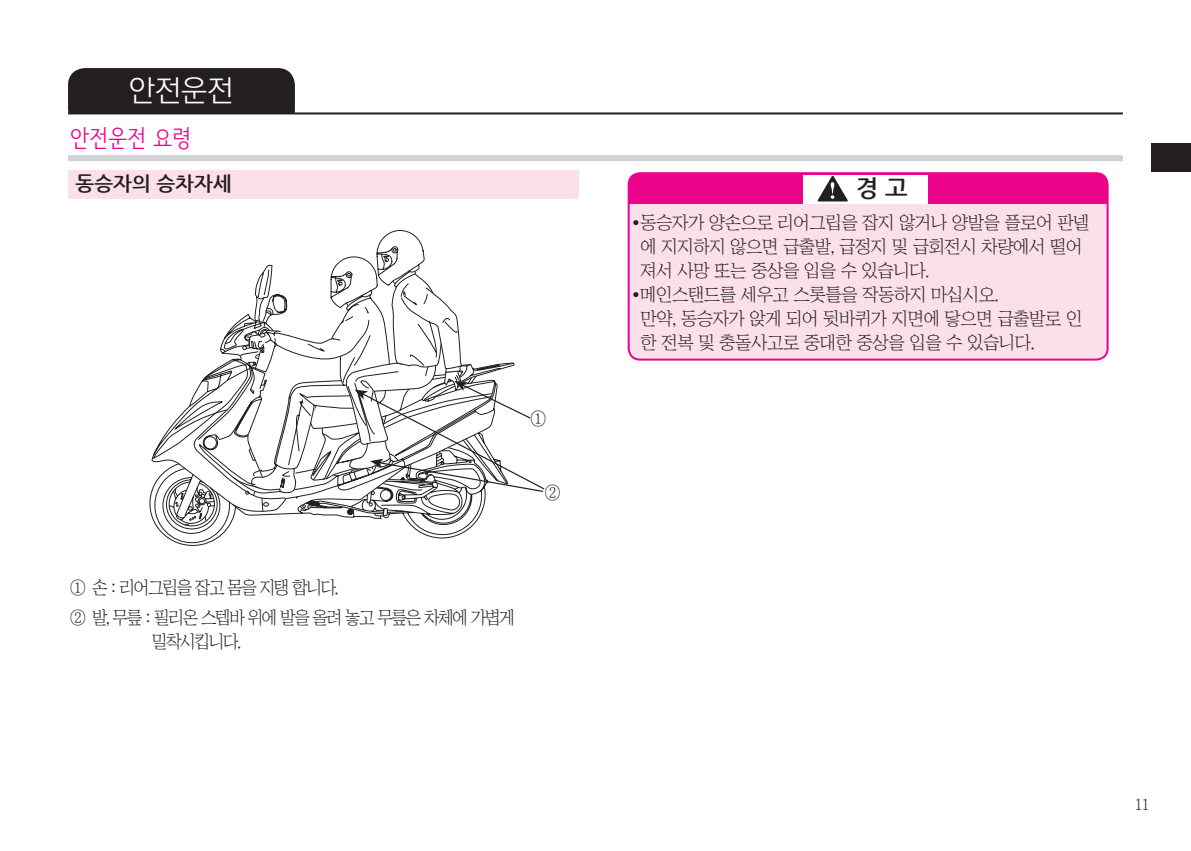
<style>
.page{position:relative;width:1191px;height:851px;background:#fff}
.page>*{position:absolute;margin:0;border:0;box-sizing:border-box;transform-origin:0 0}
.정규{font:300 30px "Ko Pub Dotum";color:#fff}
.정규-2{font:24px "Se N CL";color:#ed028c}
.정규-3{font:700 24px "Nanum Gothic";color:#231f20}
.정규-4{font:700 20px "Nanum Gothic";color:#231f20}
.정규-5{font:18px/24px "Chosunilbo NM";letter-spacing:-.025em;color:#231f20}
.주의{font:18px/24px "Chosunilbo NM";letter-spacing:-.075em;color:#231f20;scale:.95 1}
.정규-6{font:16px "Chosunilbo NM";color:#231f20;scale:.95 1}
</style>
<div class="page">
<div style="left:68px;top:68px;width:227px;height:58px;background:#231f20;border-radius:17px"></div>
<div style="left:57px;top:113px;width:243px;height:29px;background:#fff"></div>
<hr style="left:68px;top:112px;width:1055px;height:2px;background:#231f20">
<div style="left:68px;top:155px;width:1055px;height:6px;background:#d1d2d4"></div>
<div style="left:68px;top:170px;width:510px;height:28px;background:#fbdfeb"></div>
<div style="left:628px;top:173px;width:479px;height:186px;background:#fbdfeb;border-radius:11px"></div>
<div style="left:628px;top:173px;width:479px;height:31px;background:#ed028c"></div>
<div style="left:627px;top:172px;width:481px;height:188px;border:2px solid #ed028c;border-radius:11px"></div>
<div style="left:803px;top:175px;width:125px;height:28px;background:#fff"></div>
<svg style="left:817px;top:175px;width:31px;height:26px"></svg>
<div style="left:1151px;top:143px;width:40px;height:29px;background:#231f20"></div>
<svg style="left:150px;top:230px;width:395px;height:316px"></svg>
<p class="정규" style="left:129px;top:76px;width:106px">안전운전</p>
<p class="정규-2" style="left:70px;top:127px;width:122px">안전운전 요령</p>
<p class="정규-4" style="left:76px;top:174px;width:158px">동승자의 승차자세</p>
<p class="주의" style="left:530px;top:406px;width:18px">①</p>
<p class="주의" style="left:545px;top:480px;width:18px">②</p>
<p class="주의" style="left:70px;top:575px;width:284px">① 손 : 리어그립을 잡고 몸을 지탱 합니다.</p>
<p class="주의" style="left:152px;top:605px;width:384px;text-indent:-82px">② 발, 무릎 : 필리온 스텝바 위에 발을 올려 놓고 무릎은 차체에 가볍게 밀착시킵니다.</p>
<p class="정규-3" style="left:856px;top:177px;width:53px">경 고</p>
<p class="정규-5" style="left:640px;top:210px;width:450px;text-indent:-9px">•동승자가 양손으로 리어그립을 잡지 않거나 양발을 플로어 판넬 에 지지하지 않으면 급출발, 급정지 및 급회전시 차량에서 떨어 져서 사망 또는 중상을 입을 수 있습니다.</p>
<p class="정규-5" style="left:640px;top:282px;width:443px;text-indent:-9px">•메인스탠드를 세우고 스롯틀을 작동하지 마십시오.<br>만약, 동승자가 앉게 되어 뒷바퀴가 지면에 닿으면 급출발로 인 한 전복 및 충돌사고로 중대한 중상을 입을 수 있습니다.</p>
<p class="정규-6" style="left:1134px;top:796px;width:17px">11</p>
</div>
